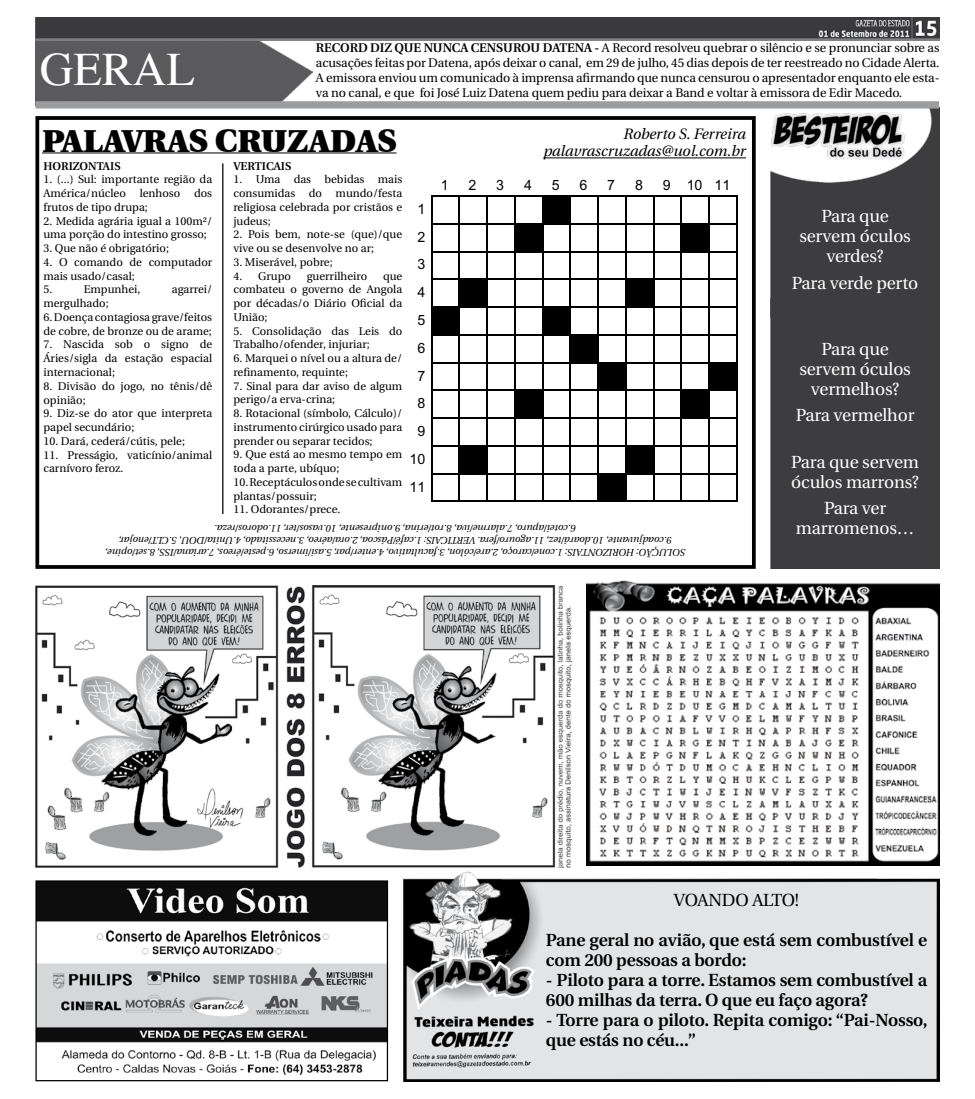
<style>
.page{position:relative;width:975px;height:1099px;background:#fff}
.page>*{position:absolute;margin:0;border:0;box-sizing:border-box;transform-origin:0 0}
.t1{font:47.5px "Times";color:#fff}
.t2{font:900 32.5px "Utopia";color:#000}
.t3{font:600 17.5px/20px "Utopia";letter-spacing:-.01em;color:#000}
.t4{font:17.5px/20px "Utopia";letter-spacing:-.01em;color:#fff;text-align:center}
.t5{font:17.5px "Utopia";color:#000}
.t6{font:italic 15px/17.5px "Utopia";color:#000;text-align:right}
.t7{font:14.12px/27.8px "Arial";color:#000;text-align:center}
.t8{font:12.5px/15px "Utopia";letter-spacing:-.01em;color:#000;text-align:justify}
.t9{font:600 12.5px "Utopia";color:#000}
.t10{font:11.25px/13.8px "Utopia";color:#000}
.t11{font:600 11.25px "Utopia";color:#000}
.t12{font:italic 10px/12px "Utopia";color:#000;text-align:center}
.s1{font-weight:600}
</style>
<div class="page">
<img style="left:770px;top:108px;width:169px;height:190px">
<div style="left:770px;top:298px;width:169px;height:271px;background:#3d3c3e"></div>
<img style="left:35px;top:40px;width:277px;height:61px">
<div style="left:35px;top:101px;width:903px;height:8px;background:#9c9d9f"></div>
<img style="left:35px;top:18px;width:904px;height:22px">
<img style="left:37px;top:882px;width:349px;height:194px">
<div style="left:35px;top:880px;width:353px;height:201px;border:1px solid #000"></div>
<img style="left:403px;top:871px;width:536px;height:210px">
<img style="left:587px;top:581px;width:352px;height:284px">
<img style="left:35px;top:585px;width:537px;height:282px">
<div style="left:35px;top:116px;width:720px;height:453px;border:4px solid #000"></div>
<hr style="left:42px;top:153px;width:354px;height:1px;background:#000">
<hr style="left:543px;top:157px;width:203px;height:1px;background:#000">
<div style="left:543px;top:197px;width:26px;height:26px;background:#000"></div>
<div style="left:515px;top:224px;width:27px;height:27px;background:#000"></div>
<div style="left:682px;top:224px;width:26px;height:27px;background:#000"></div>
<div style="left:460px;top:280px;width:26px;height:26px;background:#000"></div>
<div style="left:626px;top:280px;width:27px;height:26px;background:#000"></div>
<div style="left:432px;top:308px;width:26px;height:26px;background:#000"></div>
<div style="left:543px;top:308px;width:26px;height:26px;background:#000"></div>
<div style="left:571px;top:335px;width:26px;height:27px;background:#000"></div>
<div style="left:598px;top:363px;width:27px;height:26px;background:#000"></div>
<div style="left:710px;top:363px;width:26px;height:26px;background:#000"></div>
<div style="left:515px;top:391px;width:27px;height:26px;background:#000"></div>
<div style="left:682px;top:391px;width:26px;height:26px;background:#000"></div>
<div style="left:460px;top:446px;width:26px;height:27px;background:#000"></div>
<div style="left:626px;top:446px;width:27px;height:27px;background:#000"></div>
<div style="left:598px;top:474px;width:27px;height:27px;background:#000"></div>
<hr style="left:431px;top:195px;width:1px;height:307px;background:#000">
<hr style="left:458px;top:195px;width:2px;height:307px;background:#000">
<hr style="left:486px;top:195px;width:1px;height:307px;background:#000">
<hr style="left:514px;top:195px;width:1px;height:307px;background:#000">
<hr style="left:542px;top:195px;width:1px;height:307px;background:#000">
<hr style="left:569px;top:195px;width:2px;height:307px;background:#000">
<hr style="left:597px;top:195px;width:1px;height:307px;background:#000">
<hr style="left:625px;top:195px;width:1px;height:307px;background:#000">
<hr style="left:653px;top:195px;width:1px;height:307px;background:#000">
<hr style="left:680px;top:195px;width:2px;height:307px;background:#000">
<hr style="left:708px;top:195px;width:2px;height:307px;background:#000">
<hr style="left:736px;top:195px;width:1px;height:307px;background:#000">
<hr style="left:431px;top:195px;width:306px;height:2px;background:#000">
<hr style="left:431px;top:223px;width:306px;height:1px;background:#000">
<hr style="left:431px;top:251px;width:306px;height:1px;background:#000">
<hr style="left:431px;top:278px;width:306px;height:2px;background:#000">
<hr style="left:431px;top:306px;width:306px;height:2px;background:#000">
<hr style="left:431px;top:334px;width:306px;height:1px;background:#000">
<hr style="left:431px;top:362px;width:306px;height:1px;background:#000">
<hr style="left:431px;top:389px;width:306px;height:2px;background:#000">
<hr style="left:431px;top:417px;width:306px;height:2px;background:#000">
<hr style="left:431px;top:445px;width:306px;height:1px;background:#000">
<hr style="left:431px;top:473px;width:306px;height:1px;background:#000">
<hr style="left:431px;top:501px;width:306px;height:1px;background:#000">
<hr style="left:222px;top:163px;width:1px;height:351px;background:#000">
<h1 class="t1" style="left:40px;top:43px;width:157px">GERAL</h1>
<p class="t8" style="left:316px;top:41px;width:625px;text-indent:278px"><span class="s1">-</span> A Record resolveu quebrar o silêncio e se pronunciar sobre as acusações feitas por Datena, após deixar o canal, em 29 de julho, 45 dias depois de ter reestreado no Cidade Alerta.<br>A emissora enviou um comunicado à imprensa afirmando que nunca censurou o apresentador enquanto ele esta&shy;va no canal, e que foi José Luiz Datena quem pediu para deixar a Band e voltar à emissora de Edir Macedo.</p>
<p class="t9" style="left:316px;top:41px;width:18px">Record</p>
<p class="t9" style="left:370px;top:41px;width:34px">diz que</p>
<p class="t9" style="left:423px;top:41px;width:10px">nunca</p>
<p class="t9" style="left:471px;top:41px;width:10px">censurou</p>
<p class="t9" style="left:543px;top:41px;width:19px">Datena</p>
<h2 class="t2" style="left:42px;top:122px;width:354px">PALAVRAS CRUZADAS</h2>
<h3 class="t6" style="left:543px;top:125px;width:204px">Roberto S. Ferreira palavrascruzadas@uol.com.br</h3>
<p class="t7" style="left:440px;top:171px;width:9px">1</p>
<p class="t7" style="left:468px;top:171px;width:9px">2</p>
<p class="t7" style="left:496px;top:171px;width:9px">3</p>
<p class="t7" style="left:524px;top:171px;width:9px">4</p>
<p class="t7" style="left:552px;top:171px;width:9px">5</p>
<p class="t7" style="left:579px;top:171px;width:9px">6</p>
<p class="t7" style="left:607px;top:171px;width:9px">7</p>
<p class="t7" style="left:635px;top:171px;width:9px">8</p>
<p class="t7" style="left:663px;top:171px;width:69px">9 10 11</p>
<p class="t7" style="left:409px;top:195px;width:17px">1<br>2<br>3<br>4<br>5<br>6<br>7<br>8<br>9<br>10<br>11</p>
<p class="t12" style="left:685px;top:558px;width:582px;rotate:-180deg">SOLUÇÃO: HORIZONTAIS: 1.cone/caroço, 2.are/cólon, 3.facultativo, 4.enter/par, 5.asi/imerso, 6.peste/éreos, 7.ariana/ISS, 8.set/opine,<br>9.coadjuvante, 10.doará/tez, 11.agouro/fera. VERTICAIS: 1.café/Páscoa, 2.ora/aéreo, 3.necessitado, 4.Unita/DOU, 5.CLT/enojar,<br>6.cotei/apuro, 7.alarme/iva, 8.rot/erina, 9.onipresente, 10.vasos/ter, 11.odoros/reza.</p>
<p class="t11" style="left:233px;top:159px;width:60px">VERTICAIS</p>
<p class="t10" style="left:233px;top:173px;width:170px;text-align:justify">1. Uma das bebidas mais consumidas do mundo/festa religiosa celebrada por cristãos e judeus;</p>
<p class="t10" style="left:233px;top:228px;width:170px">2. Pois bem, note-se (que)/que vive ou se desenvolve no ar;</p>
<p class="t10" style="left:233px;top:255px;width:101px">3. Miserável, pobre;</p>
<p class="t10" style="left:233px;top:269px;width:59px">4. Grupo</p>
<p class="t10" style="left:307px;top:269px;width:62px">guerrilheiro</p>
<p class="t11" style="left:43px;top:159px;width:79px">HORIZONTAIS</p>
<p class="t10" style="left:43px;top:173px;width:170px;text-align:justify">1. (...) Sul: importante região da América/núcleo lenhoso dos frutos de tipo drupa;</p>
<p class="t10" style="left:43px;top:214px;width:170px">2. Medida agrária igual a 100m²/ uma porção do intestino grosso;</p>
<p class="t10" style="left:43px;top:242px;width:127px">3. Que não é obrigatório;</p>
<p class="t10" style="left:43px;top:255px;width:170px">4. O comando de computador mais usado/casal;<br>5.</p>
<p class="t10" style="left:233px;top:269px;width:170px;text-align:justify;text-indent:149px">que combateu o governo de Angola por décadas/o Diário Oficial da União;</p>
<p class="t10" style="left:233px;top:324px;width:170px">5. Consolidação das Leis do<br>Trabalho/ofender, injuriar;</p>
<p class="t10" style="left:233px;top:352px;width:170px">6. Marquei o nível ou a altura de/ refinamento, requinte;</p>
<p class="t10" style="left:233px;top:379px;width:170px">7. Sinal para dar aviso de algum perigo/a erva-crina;</p>
<p class="t10" style="left:233px;top:407px;width:170px;text-align:justify">8. Rotacional (símbolo, Cálculo)/ instrumento cirúrgico usado para prender ou separar tecidos;</p>
<p class="t10" style="left:233px;top:448px;width:170px">9. Que está ao mesmo tempo em toda a parte, ubíquo;</p>
<p class="t10" style="left:233px;top:475px;width:170px">10. Receptáculos onde se cultivam plantas/possuir;</p>
<p class="t10" style="left:233px;top:503px;width:108px">11. Odorantes/prece.</p>
<p class="t10" style="left:84px;top:283px;width:58px">Empunhei,</p>
<p class="t10" style="left:172px;top:283px;width:42px">agarrei/</p>
<p class="t10" style="left:43px;top:297px;width:67px">mergulhado;</p>
<p class="t10" style="left:43px;top:310px;width:170px">6. Doença contagiosa grave/feitos de cobre, de bronze ou de arame;</p>
<p class="t10" style="left:43px;top:338px;width:170px;text-align:justify">7. Nascida sob o signo de Áries/sigla da estação espacial internacional;</p>
<p class="t10" style="left:43px;top:379px;width:170px">8. Divisão do jogo, no tênis/dê opinião;</p>
<p class="t10" style="left:43px;top:407px;width:170px">9. Diz-se do ator que interpreta papel secundário;</p>
<p class="t10" style="left:43px;top:434px;width:143px">10. Dará, cederá/cútis, pele;</p>
<p class="t10" style="left:43px;top:448px;width:170px">11. Presságio, vaticínio/animal carnívoro feroz.</p>
<h3 class="t4" style="left:799px;top:207px;width:113px">Para que servem óculos verdes?</h3>
<h3 class="t4" style="left:791px;top:273px;width:128px">Para verde perto</h3>
<h3 class="t4" style="left:799px;top:339px;width:113px">Para que servem óculos vermelhos?</h3>
<h3 class="t4" style="left:795px;top:405px;width:120px">Para vermelhor</h3>
<h3 class="t4" style="left:791px;top:452px;width:129px;text-align:left">Para que servem óculos marrons?</h3>
<h3 class="t4" style="left:795px;top:498px;width:120px">Para ver marromenos…</h3>
<h3 class="t5" style="left:674px;top:890px;width:25px">Voando</h3>
<h3 class="t5" style="left:752px;top:890px;width:12px">alto</h3>
<h3 class="t5" style="left:794px;top:890px;width:6px">!</h3>
<h3 class="t3" style="left:546px;top:930px;width:382px">Pane geral no avião, que está sem combustível e com 200 pessoas a bordo:</h3>
<h3 class="t3" style="left:546px;top:970px;width:382px">- Piloto para a torre. Estamos sem combustível a<br>600 milhas da terra. O que eu faço agora?</h3>
<h3 class="t3" style="left:546px;top:1010px;width:383px">- Torre para o piloto. Repita comigo: “Pai-Nosso, que estás no céu...”</h3>
</div>
